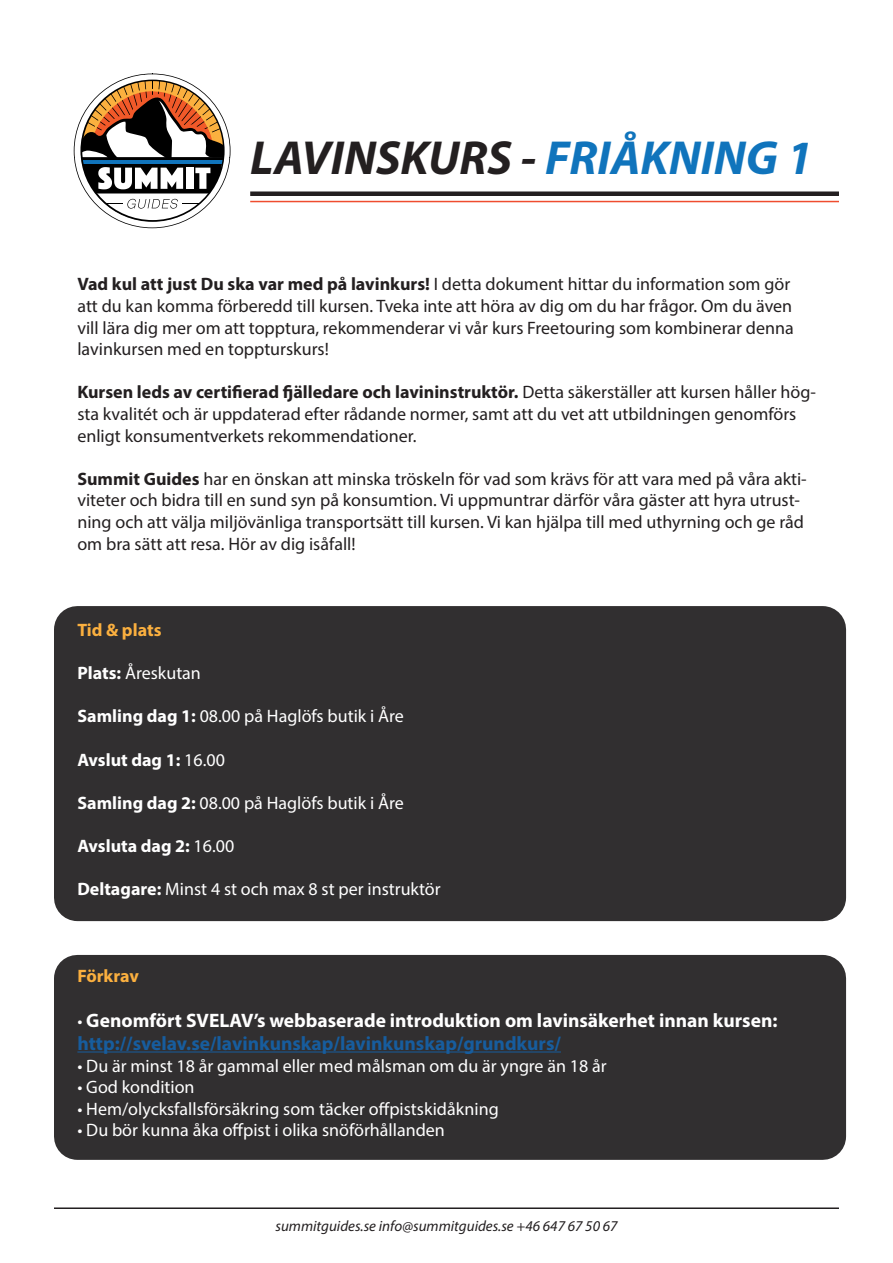
<style>
.page{position:relative;width:893px;height:1263px;background:#fff}
.page>*{position:absolute;margin:0;border:0;box-sizing:border-box;transform-origin:0 0}
.t1{font:italic 700 48px "Myriad Pro";color:#231f20}
.t2{font:700 19.5px "Myriad Pro";color:#fff}
.t3{font:700 19.5px "Myriad Pro";color:#175d9e}
.t4{font:18px/21.6px "Myriad Pro";color:#231f20}
.t5{font:18px "Myriad Pro";color:#fff}
.t6{font:700 18px "Myriad Pro";color:#fff}
.t7{font:700 18px "Myriad Pro";color:#fbb03f}
.t8{font:italic 15px "Myriad Pro";color:#231f20}
.s1{color:#1074bc}
.s2{font-weight:700}
.s3{font-weight:400}
.s4{font-weight:400;font-size:18px}
</style>
<div class="page">
<div style="left:77px;top:978px;width:746px;height:158px;background:#312f30"></div>
<div style="left:54px;top:955px;width:792px;height:205px;border:46px solid #312f30"></div>
<div style="left:77px;top:629px;width:746px;height:269px;background:#312f30"></div>
<div style="left:54px;top:606px;width:792px;height:315px;border:46px solid #312f30"></div>
<svg style="left:74px;top:74px;width:157px;height:154px"></svg>
<div style="left:250px;top:191px;width:589px;height:5px;background:#231f20"></div>
<hr style="left:54px;top:1207px;width:785px;height:2px;background:#231f20">
<hr style="left:250px;top:201px;width:589px;height:1px;background:#ef4d2f">
<hr style="left:77px;top:1051px;width:484px;height:1px;background:#175d9e">
<p class="t1" style="left:250px;top:126px;width:564px">LAVINSKURS - <span class="s1">FRIÅKNING 1</span></p>
<p class="t4" style="left:77px;top:273px;width:718px"><span class="s2">Vad kul att just Du ska var med på lavinkurs!</span> I detta dokument hittar du information som gör att du kan komma förberedd till kursen. Tveka inte att höra av dig om du har frågor. Om du även vill lära dig mer om att topptura, rekommenderar vi vår kurs Freetouring som kombinerar denna lavinkursen med en toppturskurs!</p>
<p class="t4" style="left:77px;top:381px;width:740px"><span class="s2">Kursen leds av certifierad fjälledare och lavininstruktör.</span> Detta säkerställer att kursen håller hög&shy;sta kvalitét och är uppdaterad efter rådande normer, samt att du vet att utbildningen genomförs enligt konsumentverkets rekommendationer.</p>
<p class="t4" style="left:77px;top:468px;width:731px"><span class="s2">Summit Guides</span> har en önskan att minska tröskeln för vad som krävs för att vara med på våra akti&shy;viteter och bidra till en sund syn på konsumtion. Vi uppmuntrar därför våra gäster att hyra utrust&shy;ning och att välja miljövänliga transportsätt till kursen. Vi kan hjälpa till med uthyrning och ge råd om bra sätt att resa. Hör av dig isåfall!</p>
<p class="t7" style="left:77px;top:618px;width:86px">Tid &amp; plats</p>
<p class="t5" style="left:77px;top:662px;width:125px"><span class="s2">Plats:</span> Åreskutan</p>
<p class="t5" style="left:77px;top:705px;width:328px"><span class="s2">Samling dag 1:</span> 08.00 på Haglöfs butik i Åre</p>
<p class="t6" style="left:77px;top:748px;width:149px">Avslut dag 1: <span class="s3">16.00</span></p>
<p class="t5" style="left:77px;top:792px;width:328px"><span class="s2">Samling dag 2:</span> 08.00 på Haglöfs butik i Åre</p>
<p class="t6" style="left:77px;top:834px;width:158px">Avsluta dag 2: <span class="s3">16.00</span></p>
<p class="t5" style="left:77px;top:878px;width:365px"><span class="s2">Deltagare:</span> Minst 4 st och max 8 st per instruktör</p>
<p class="t7" style="left:77px;top:964px;width:63px">Förkrav</p>
<p class="t2" style="left:77px;top:1007px;width:702px"><span class="s4">•</span> Genomfört SVELAV’s webbaserade introduktion om lavinsäkerhet innan kursen:</p>
<p class="t3" style="left:77px;top:1031px;width:485px">http://svelav.se/lavinkunskap/lavinkunskap/grundkurs/</p>
<p class="t5" style="left:77px;top:1054px;width:531px">• Du är minst 18 år gammal eller med målsman om du är yngre än 18 år</p>
<p class="t5" style="left:77px;top:1076px;width:119px">• God kondition</p>
<p class="t5" style="left:77px;top:1098px;width:423px">• Hem/olycksfallsförsäkring som täcker offpistskidåkning</p>
<p class="t5" style="left:77px;top:1119px;width:369px">• Du bör kunna åka offpist i olika snöförhållanden</p>
<p class="t8" style="left:275px;top:1216px;width:344px">summitguides.se info@summitguides.se +46 647 67 50 67</p>
</div>
